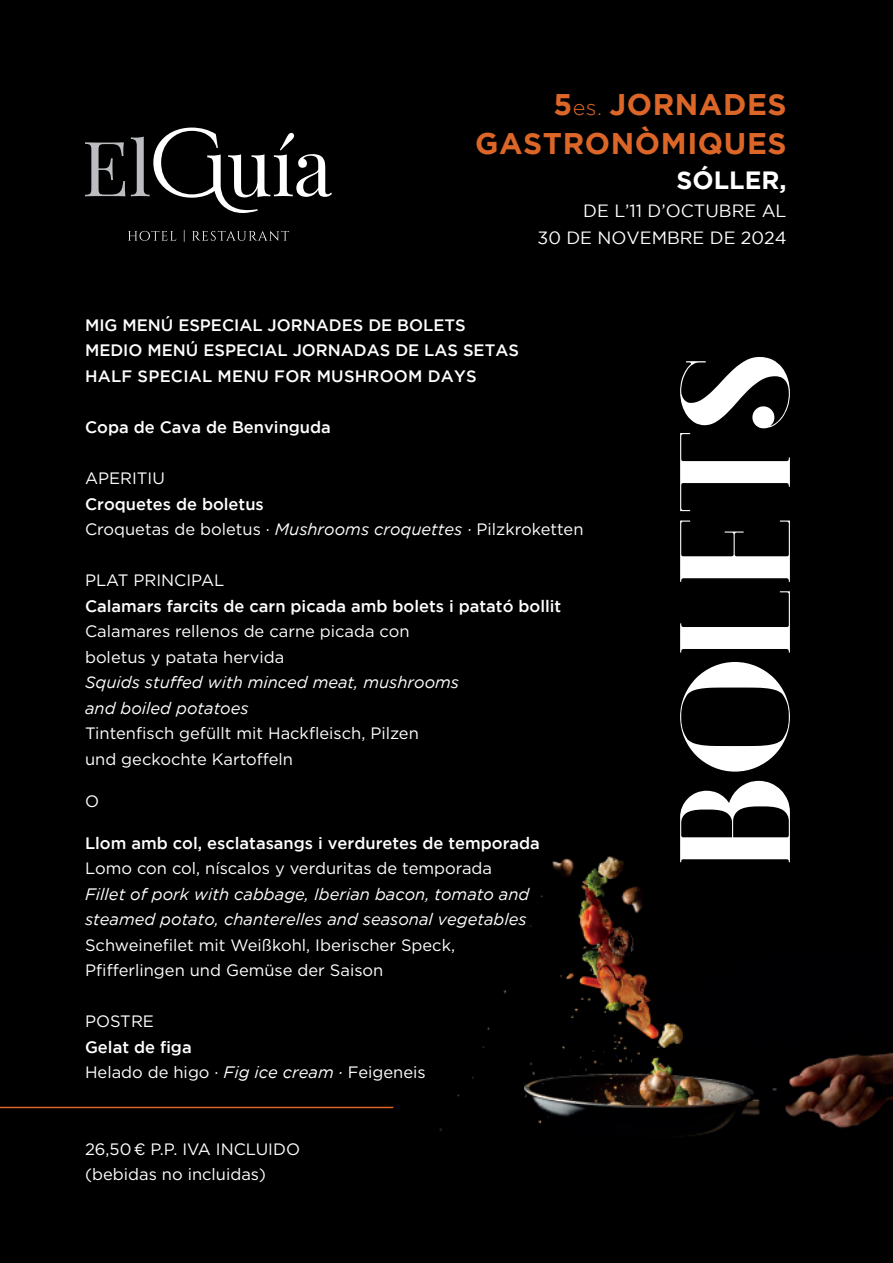
<style>
.page{position:relative;width:893px;height:1263px;background:#000001}
.page>*{position:absolute;margin:0;border:0;box-sizing:border-box;transform-origin:0 0}
.t1{font:700 29.85px/38.7px "Gotham";letter-spacing:.02em;color:#dc6627;text-align:right}
.t2{font:700 24.9px "Gotham";color:#fff}
.t3{font:17.7px/27.3px "Gotham";color:#fff;text-align:right}
.t4{font:16.5px/25.5px "Gotham";color:#fff}
.t5{font:500 16.5px "Gotham";color:#fff}
.t6{font:italic 16.5px/25.5px "Gotham";color:#fff}
.s1{font-weight:300;font-size:21.6px}
.s2{font-style:italic}
</style>
<div class="page">
<img style="left:191px;top:856px;width:702px;height:280px">
<svg style="left:680px;top:357px;width:110px;height:505px"></svg>
<hr style="left:0;top:1107px;width:393px;height:1px;background:#dc6627">
<svg style="left:128px;top:230px;width:161px;height:12px"></svg>
<svg style="left:85px;top:128px;width:247px;height:85px"></svg>
<h1 class="t1" style="left:475px;top:85px;width:313px">5<span class="s1">es.</span> JORNADES<br>GASTRONÒMIQUES</h1>
<h2 class="t2" style="left:677px;top:166px;width:111px">SÓLLER,</h2>
<p class="t3" style="left:538px;top:197px;width:251px">DE L’11 D’OCTUBRE AL<br>30 DE NOVEMBRE DE 2024</p>
<p class="t5" style="left:85px;top:316px;width:382px">MIG MENÚ ESPECIAL JORNADES DE BOLETS</p>
<p class="t5" style="left:85px;top:341px;width:435px">MEDIO MENÚ ESPECIAL JORNADAS DE LAS SETAS</p>
<p class="t5" style="left:85px;top:367px;width:393px">HALF SPECIAL MENU FOR MUSHROOM DAYS</p>
<p class="t5" style="left:85px;top:418px;width:247px">Copa de Cava de Benvinguda</p>
<p class="t4" style="left:85px;top:465px;width:81px">APERITIU</p>
<p class="t5" style="left:85px;top:494px;width:180px">Croquetes de boletus</p>
<p class="t4" style="left:85px;top:516px;width:500px">Croquetas de boletus · <span class="s2">Mushrooms croquettes ·</span> Pilzkroketten</p>
<p class="t4" style="left:85px;top:567px;width:141px">PLAT PRINCIPAL</p>
<p class="t5" style="left:85px;top:596px;width:478px">Calamars farcits de carn picada amb bolets i patató bollit</p>
<p class="t4" style="left:85px;top:618px;width:326px">Calamares rellenos de carne picada con boletus y patata hervida</p>
<p class="t6" style="left:85px;top:669px;width:375px">Squids stuffed with minced meat, mushrooms and boiled potatoes</p>
<p class="t4" style="left:85px;top:720px;width:335px">Tintenfisch gefüllt mit Hackfleisch, Pilzen und geckochte Kartoffeln</p>
<p class="t4" style="left:85px;top:788px;width:16px">O</p>
<p class="t5" style="left:85px;top:833px;width:456px">Llom amb col, esclatasangs i verduretes de temporada</p>
<p class="t4" style="left:85px;top:855px;width:408px">Lomo con col, níscalos y verduritas de temporada</p>
<p class="t6" style="left:85px;top:881px;width:446px">Fillet of pork with cabbage, Iberian bacon, tomato and steamed potato, chanterelles and seasonal vegetables</p>
<p class="t4" style="left:85px;top:932px;width:372px">Schweinefilet mit Weißkohl, Iberischer Speck,<br>Pfifferlingen und Gemüse der Saison</p>
<p class="t4" style="left:85px;top:1008px;width:70px">POSTRE</p>
<p class="t5" style="left:85px;top:1037px;width:108px">Gelat de figa</p>
<p class="t4" style="left:85px;top:1059px;width:342px">Helado de higo · <span class="s2">Fig ice cream ·</span> Feigeneis</p>
<p class="t4" style="left:85px;top:1136px;width:216px">26,50 € P.P. IVA INCLUIDO</p>
<p class="t4" style="left:85px;top:1161px;width:182px">(bebidas no incluidas)</p>
</div>
